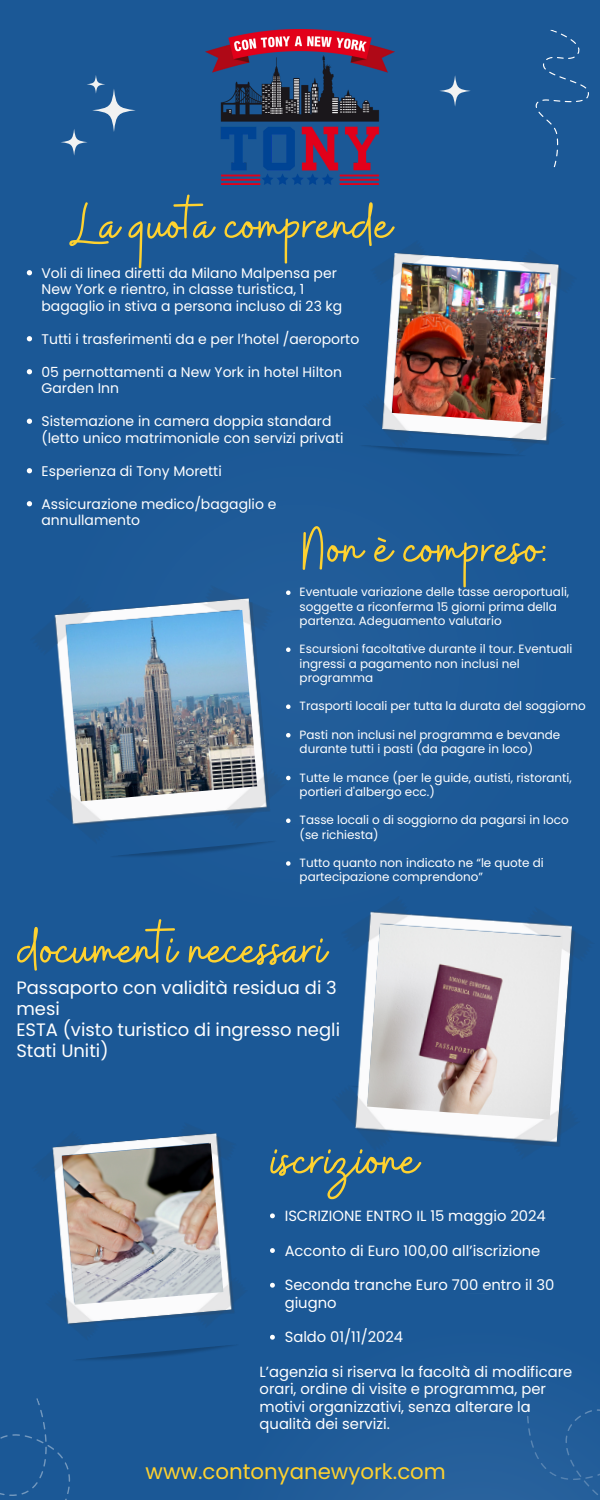
<style>
.page{position:relative;width:600px;height:1500px;background:#1b5896}
.page>*{position:absolute;margin:0;border:0;box-sizing:border-box;transform-origin:0 0}
.t1{font:60.9px "Buffalo";color:#ffd22f}
.t2{font:21.3px "Poppins";color:#ffd22f}
.t3{font:18px/21px "Poppins";color:#fff}
.t4{font:14.8px/17.3px "Poppins";color:#fff}
.t5{font:14px/16.5px "Poppins";color:#fff}
.t6{font:12px/14.2px "Poppins";color:#fff}
</style>
<div class="page">
<svg style="left:0;top:1398px;width:70px;height:102px"></svg>
<svg style="left:535px;top:29px;width:54px;height:139px"></svg>
<svg style="left:439px;top:75px;width:32px;height:31px"></svg>
<svg style="left:61px;top:75px;width:75px;height:80px"></svg>
<svg style="left:271px;top:1334px;width:329px;height:166px"></svg>
<img style="left:364px;top:253px;width:198px;height:203px">
<img style="left:355px;top:911px;width:221px;height:236px">
<img style="left:392px;top:264px;width:159px;height:159px">
<img style="left:367px;top:924px;width:196px;height:196px">
<img style="left:54px;top:598px;width:236px;height:251px">
<img style="left:52px;top:1133px;width:186px;height:212px">
<img style="left:66px;top:610px;width:191px;height:191px">
<img style="left:62px;top:1143px;width:161px;height:162px">
<img style="left:205px;top:30px;width:189px;height:154px">
<svg style="left:27px;top:270px;width:5px;height:5px"></svg>
<svg style="left:27px;top:336px;width:5px;height:5px"></svg>
<svg style="left:27px;top:369px;width:5px;height:5px"></svg>
<svg style="left:27px;top:419px;width:5px;height:5px"></svg>
<svg style="left:27px;top:468px;width:5px;height:5px"></svg>
<svg style="left:27px;top:501px;width:5px;height:5px"></svg>
<svg style="left:286px;top:590px;width:5px;height:5px"></svg>
<svg style="left:286px;top:647px;width:5px;height:5px"></svg>
<svg style="left:286px;top:704px;width:5px;height:5px"></svg>
<svg style="left:286px;top:733px;width:5px;height:4px"></svg>
<svg style="left:286px;top:776px;width:5px;height:4px"></svg>
<svg style="left:286px;top:818px;width:5px;height:5px"></svg>
<svg style="left:286px;top:861px;width:5px;height:5px"></svg>
<svg style="left:270px;top:1213px;width:5px;height:5px"></svg>
<svg style="left:270px;top:1248px;width:5px;height:5px"></svg>
<svg style="left:270px;top:1283px;width:5px;height:5px"></svg>
<svg style="left:270px;top:1335px;width:5px;height:5px"></svg>
<p class="t1" style="left:71px;top:185px;width:322px">La quota comprende</p>
<p class="t5" style="left:42px;top:264px;width:302px">Voli di linea diretti da Milano Malpensa per<br>New York e rientro, in classe turistica, 1 bagaglio in stiva a persona incluso di 23 kg</p>
<p class="t5" style="left:42px;top:330px;width:319px">Tutti i trasferimenti da e per l’hotel /aeroporto</p>
<p class="t5" style="left:42px;top:363px;width:302px">05 pernottamenti a New York in hotel Hilton<br>Garden Inn</p>
<p class="t5" style="left:42px;top:413px;width:303px">Sistemazione in camera doppia standard (letto unico matrimoniale con servizi privati</p>
<p class="t5" style="left:42px;top:462px;width:182px">Esperienza di Tony Moretti</p>
<p class="t5" style="left:42px;top:495px;width:236px">Assicurazione medico/bagaglio e annullamento</p>
<p class="t1" style="left:303px;top:509px;width:246px">Non è compreso:</p>
<p class="t6" style="left:300px;top:585px;width:271px">Eventuale variazione delle tasse aeroportuali, soggette a riconferma 15 giorni prima della partenza. Adeguamento valutario</p>
<h1 class="t6" style="left:300px;top:642px;width:274px">Escursioni facoltative durante il tour. Eventuali ingressi a pagamento non inclusi nel programma</h1>
<p class="t6" style="left:300px;top:699px;width:288px">Trasporti locali per tutta la durata del soggiorno</p>
<p class="t6" style="left:300px;top:728px;width:262px">Pasti non inclusi nel programma e bevande durante tutti i pasti (da pagare in loco)</p>
<p class="t6" style="left:300px;top:770px;width:274px">Tutte le mance (per le guide, autisti, ristoranti, portieri d'albergo ecc.)</p>
<p class="t6" style="left:300px;top:813px;width:271px">Tasse locali o di soggiorno da pagarsi in loco (se richiesta)</p>
<p class="t6" style="left:300px;top:856px;width:246px">Tutto quanto non indicato ne “le quote di partecipazione comprendono”</p>
<h1 class="t1" style="left:18px;top:910px;width:310px">documenti necessari</h1>
<p class="t3" style="left:16px;top:977px;width:325px">Passaporto con validità residua di 3 mesi<br>ESTA (visto turistico di ingresso negli<br>Stati Uniti)</p>
<p class="t1" style="left:271px;top:1121px;width:149px">iscrizione</p>
<p class="t4" style="left:285px;top:1207px;width:263px">ISCRIZIONE ENTRO IL 15 maggio 2024</p>
<p class="t4" style="left:285px;top:1242px;width:257px">Acconto di Euro 100,00 all’iscrizione</p>
<p class="t4" style="left:285px;top:1277px;width:271px">Seconda tranche Euro 700 entro il 30 giugno</p>
<p class="t4" style="left:285px;top:1329px;width:120px">Saldo 01/11/2024</p>
<p class="t4" style="left:260px;top:1363px;width:314px">L’agenzia si riserva la facoltà di modificare orari, ordine di visite e programma, per motivi organizzativi, senza alterare la qualità dei servizi.</p>
<p class="t2" style="left:146px;top:1457px;width:302px">www.contonyanewyork.com</p>
</div>
